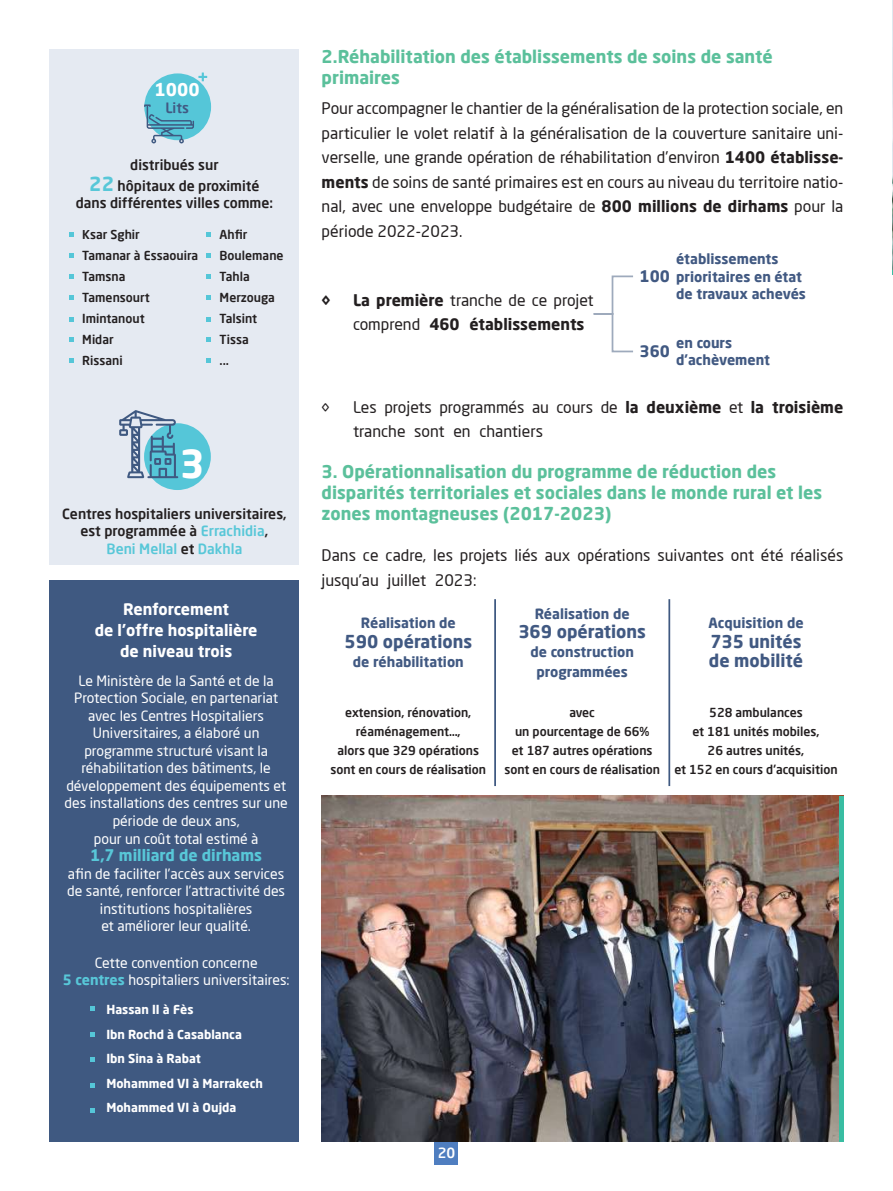
<style>
.page{position:relative;width:893px;height:1191px;background:#fff}
.page>*{position:absolute;margin:0;border:0;box-sizing:border-box;transform-origin:0 0}
.t1{font:700 38.5px "Neo Sans Arabic";color:#fff}
.t2{font:700 17.5px/21px "Neo Sans Arabic";color:#5bc09b}
.t3{font:700 17.5px/19.2px "Neo Sans Arabic";color:#415982}
.t4{font:700 17.5px "Neo Sans Arabic";color:#fff}
.t5{font:15.75px/24.5px "Neo Sans Arabic";color:#231f20}
.t6{font:700 15.75px/24.5px "Neo Sans Arabic";color:#231f20}
.t7{font:700 15.75px/21px "Neo Sans Arabic";color:#fff;text-align:center}
.t8{font:700 15.75px "Neo Sans Arabic";color:#58c7d8}
.t9{font:700 15.75px "Neo Sans Arabic";color:#415982}
.t10{font:14px/17.5px "Neo Sans Arabic";color:#fff;text-align:center}
.t11{font:700 14px/17.5px "Neo Sans Arabic";color:#415982}
.t12{font:500 14px/17.5px "Neo Sans Arabic";color:#231f20;text-align:center}
.t13{font:500 14px "Neo Sans Arabic";color:#415982}
.t14{font:500 14px "Neo Sans Arabic";color:#fff}
.t15{font:500 12.25px/21px "Neo Sans Arabic";color:#231f20;text-align:center}
.t16{font:700 12.25px/24.5px "Neo Sans Arabic";color:#fff}
.s1{font-weight:700;font-size:19.25px;color:#58c7d8}
.s2{color:#58c7d8}
.s3{font-weight:700;color:#58c7d8}
.s4{font-weight:700}
.s5{font-weight:400}
</style>
<div class="page">
<img style="left:892px;top:0;width:1px;height:271px">
<div style="left:435px;top:1141px;width:23px;height:23px;background:#4f7ec0"></div>
<img style="left:322px;top:796px;width:517px;height:345px">
<div style="left:50px;top:50px;width:249px;height:515px;background:#e5eaf2"></div>
<div style="left:50px;top:580px;width:249px;height:561px;background:#3f5981"></div>
<div style="left:144px;top:423px;width:67px;height:67px;background:#55c6d8;border-radius:50%"></div>
<svg style="left:119px;top:410px;width:59px;height:68px"></svg>
<div style="left:144px;top:73px;width:67px;height:67px;background:#55c6d8;border-radius:50%"></div>
<svg style="left:144px;top:104px;width:50px;height:39px"></svg>
<svg style="left:198px;top:73px;width:9px;height:8px"></svg>
<svg style="left:69px;top:232px;width:4px;height:4px"></svg>
<svg style="left:69px;top:253px;width:4px;height:5px"></svg>
<svg style="left:69px;top:338px;width:4px;height:4px"></svg>
<svg style="left:69px;top:317px;width:4px;height:4px"></svg>
<svg style="left:69px;top:295px;width:4px;height:4px"></svg>
<svg style="left:69px;top:275px;width:4px;height:4px"></svg>
<svg style="left:69px;top:358px;width:4px;height:4px"></svg>
<svg style="left:207px;top:232px;width:4px;height:4px"></svg>
<svg style="left:207px;top:253px;width:4px;height:5px"></svg>
<svg style="left:207px;top:338px;width:4px;height:4px"></svg>
<svg style="left:207px;top:317px;width:4px;height:4px"></svg>
<svg style="left:207px;top:295px;width:4px;height:4px"></svg>
<svg style="left:207px;top:275px;width:4px;height:4px"></svg>
<svg style="left:207px;top:358px;width:4px;height:4px"></svg>
<svg style="left:91px;top:1007px;width:4px;height:4px"></svg>
<svg style="left:91px;top:1032px;width:4px;height:4px"></svg>
<svg style="left:91px;top:1108px;width:4px;height:4px"></svg>
<svg style="left:91px;top:1083px;width:4px;height:4px"></svg>
<svg style="left:91px;top:1057px;width:4px;height:4px"></svg>
<svg style="left:593px;top:275px;width:40px;height:78px"></svg>
<hr style="left:494px;top:599px;width:2px;height:187px;background:#3f5981">
<hr style="left:668px;top:599px;width:2px;height:187px;background:#3f5981">
<hr style="left:839px;top:796px;width:4px;height:345px;background:#39bda2">
<p class="t4" style="left:155px;top:76px;width:47px">1000</p>
<p class="t13" style="left:165px;top:97px;width:25px">Lits</p>
<p class="t12" style="left:89px;top:154px;width:172px;line-height:21px">distribués sur<br><span class="s1">22</span> hôpitaux de proximité</p>
<p class="t12" style="left:76px;top:194px;width:199px">dans différentes villes comme:</p>
<p class="t15" style="left:82px;top:224px;width:117px;text-align:left">Ksar Sghir<br>Tamanar à Essaouira<br>Tamsna<br>Tamensourt<br>Imintanout<br>Midar<br>Rissani</p>
<p class="t15" style="left:220px;top:224px;width:65px;text-align:left">Ahfir<br>Boulemane<br>Tahla<br>Merzouga<br>Talsint<br>Tissa<br>...</p>
<h1 class="t1" style="left:180px;top:433px;width:26px">3</h1>
<p class="t12" style="left:62px;top:505px;width:226px">Centres hospitaliers universitaires, est programmée à <span class="s2">Errachidia</span>,<br><span class="s2">Beni Mellal</span> et <span class="s2">Dakhla</span></p>
<p class="t7" style="left:95px;top:599px;width:164px">Renforcement<br>de l’offre hospitalière de niveau trois</p>
<p class="t10" style="left:65px;top:672px;width:225px">Le Ministère de la Santé et de la<br>Protection Sociale, en partenariat avec les Centres Hospitaliers<br>Universitaires, a élaboré un programme structuré visant la réhabilitation des bâtiments, le développement des équipements et des installations des centres sur une période de deux ans,<br>pour un coût total estimé à</p>
<p class="t8" style="left:90px;top:843px;width:174px">1,7 milliard de dirhams</p>
<p class="t10" style="left:67px;top:864px;width:219px">afin de faciliter l’accès aux services de santé, renforcer l’attractivité des institutions hospitalières<br>et améliorer leur qualité.</p>
<p class="t10" style="left:63px;top:953px;width:228px">Cette convention concerne<br><span class="s3">5 centres</span> hospitaliers universitaires:</p>
<p class="t16" style="left:106px;top:997px;width:158px">Hassan II à Fès<br>Ibn Rochd à Casablanca<br>Ibn Sina à Rabat<br>Mohammed VI à Marrakech<br>Mohammed VI à Oujda</p>
<p class="t2" style="left:322px;top:46px;width:453px">2.Réhabilitation des établissements de soins de santé primaires</p>
<p class="t5" style="left:322px;top:96px;width:523px;text-align:justify">Pour accompagner le chantier de la généralisation de la protection sociale, en particulier le volet relatif à la généralisation de la couverture sanitaire uni&shy;verselle, une grande opération de réhabilitation d’environ <span class="s4">1400 établisse&shy;ments</span> de soins de santé primaires est en cours au niveau du territoire natio&shy;nal, avec une enveloppe budgétaire de <span class="s4">800 millions de dirhams</span> pour la période 2022-2023.</p>
<p class="t6" style="left:322px;top:288px;width:11px">◊</p>
<p class="t6" style="left:353px;top:288px;width:242px">La première <span class="s5">tranche de ce projet comprend</span> 460 établissements</p>
<p class="t11" style="left:676px;top:250px;width:131px">établissements prioritaires en état de travaux achevés</p>
<p class="t9" style="left:639px;top:264px;width:32px">100</p>
<p class="t9" style="left:639px;top:339px;width:32px">360</p>
<p class="t11" style="left:676px;top:334px;width:95px">en cours d’achèvement</p>
<p class="t5" style="left:322px;top:395px;width:10px">◊</p>
<p class="t5" style="left:353px;top:395px;width:492px">Les projets programmés au cours de <span class="s4">la deuxième</span> et <span class="s4">la troisième </span>tranche sont en chantiers</p>
<p class="t2" style="left:322px;top:462px;width:502px">3. Opérationnalisation du programme de réduction des disparités territoriales et sociales dans le monde rural et les zones montagneuses (2017-2023)</p>
<p class="t5" style="left:322px;top:543px;width:523px">Dans ce cadre, les projets liés aux opérations suivantes ont été réalisés jusqu’au juillet 2023:</p>
<p class="t11" style="left:361px;top:614px;width:96px">Réalisation de</p>
<p class="t3" style="left:344px;top:632px;width:129px">590 opérations</p>
<p class="t11" style="left:353px;top:653px;width:112px">de réhabilitation</p>
<p class="t15" style="left:331px;top:702px;width:157px;line-height:19.2px">extension, rénovation, réaménagement…,<br>alors que 329 opérations sont en cours de réalisation</p>
<p class="t11" style="left:535px;top:605px;width:96px">Réalisation de</p>
<p class="t3" style="left:518px;top:622px;width:129px">369 opérations</p>
<p class="t11" style="left:530px;top:642px;width:105px;line-height:19.2px;text-align:center">de construction programmées</p>
<p class="t11" style="left:708px;top:614px;width:97px">Acquisition de</p>
<p class="t3" style="left:709px;top:632px;width:96px">735 unités de mobilité</p>
<p class="t15" style="left:504px;top:702px;width:157px;line-height:19.2px">avec<br>un pourcentage de 66%<br>et 187 autres opérations sont en cours de réalisation</p>
<p class="t15" style="left:674px;top:702px;width:165px;line-height:19.2px">528 ambulances<br>et 181 unités mobiles,<br>26 autres unités,<br>et 152 en cours d’acquisition</p>
<p class="t14" style="left:438px;top:1142px;width:19px">20</p>
</div>
